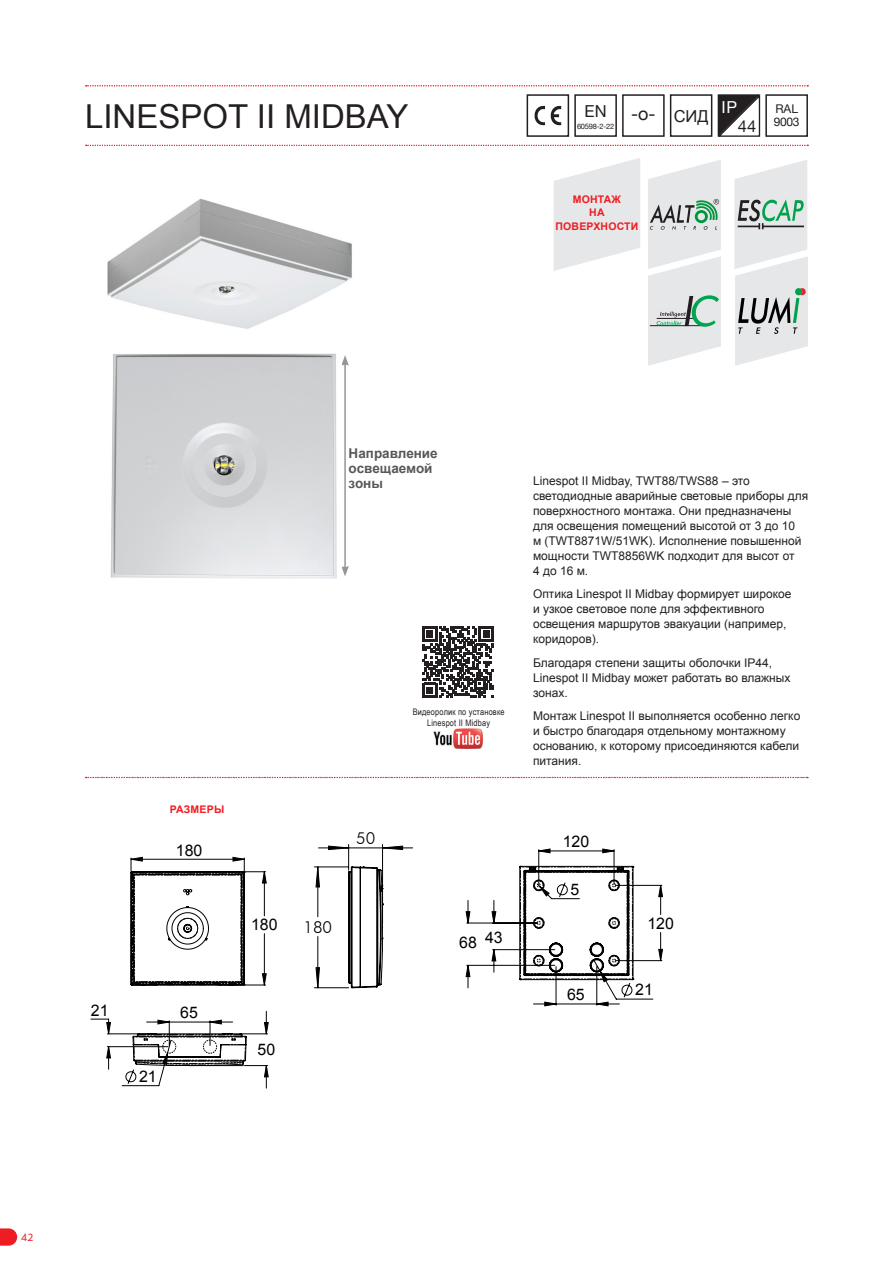
<style>
.page{position:relative;width:893px;height:1263px;background:#fff}
.page>*{position:absolute;margin:0;border:0;box-sizing:border-box;transform-origin:0 0}
.t1{font:33px "Arial";color:#231f20}
.t2{font:18px "Helvetica Neue";color:#231f20}
.t3{font:300 16.5px "Futura BT";color:#000001}
.t4{font:16.5px "Helvetica Neue";color:#231f20}
.t5{font:16.5px "Helvetica Neue";color:#fff}
.t6{font:15.9px "Arial";color:#000}
.t7{font:700 13.5px/15px "Arial";color:#57585a}
.t8{font:12px/15px "Arial";color:#231f20}
.t9{font:12px/13.5px "Helvetica Neue";letter-spacing:-.03em;color:#231f20}
.t10{font:700 10.5px/13.5px "Arial";letter-spacing:.02em;color:#ee1d23;text-align:center}
.t11{font:500 9.75px "Semplicita Pro";color:#ee1d23}
.t12{font:9px/10.5px "Arial Narrow";letter-spacing:.02em;color:#231f20;text-align:center}
.t13{font:7.5px "Helvetica Neue";letter-spacing:-.03em;color:#231f20}
.s1{font-family:"Arial";font-size:16.5px}
</style>
<div class="page">
<svg style="left:0;top:1228px;width:17px;height:18px"></svg>
<svg style="left:86px;top:777px;width:722px;height:1px"></svg>
<svg style="left:86px;top:85px;width:722px;height:1px"></svg>
<svg style="left:86px;top:145px;width:722px;height:1px"></svg>
<hr style="left:344px;top:363px;width:2px;height:205px;background:#939598">
<svg style="left:342px;top:355px;width:7px;height:11px"></svg>
<svg style="left:342px;top:566px;width:7px;height:10px"></svg>
<img style="left:433px;top:729px;width:50px;height:20px">
<svg style="left:422px;top:626px;width:72px;height:72px"></svg>
<svg style="left:648px;top:160px;width:73px;height:206px;background:#dae0de"></svg>
<svg style="left:734px;top:160px;width:74px;height:206px;background:#d6dbda"></svg>
<svg style="left:554px;top:158px;width:86px;height:113px"></svg>
<svg style="left:131px;top:857px;width:135px;height:129px"></svg>
<svg style="left:91px;top:1011px;width:177px;height:77px"></svg>
<svg style="left:466px;top:849px;width:197px;height:157px"></svg>
<hr style="left:383px;top:847px;width:30px;height:1px;background:#000001">
<hr style="left:314px;top:987px;width:35px;height:1px;background:#000001">
<hr style="left:314px;top:867px;width:35px;height:1px;background:#000001">
<svg style="left:315px;top:844px;width:88px;height:145px"></svg>
<img style="left:110px;top:353px;width:227px;height:226px">
<img style="left:107px;top:198px;width:245px;height:131px">
<div style="left:765px;top:94px;width:43px;height:43px;border:2px solid #231f20"></div>
<div style="left:574px;top:94px;width:43px;height:43px;border:2px solid #231f20"></div>
<div style="left:527px;top:94px;width:42px;height:43px;border:2px solid #231f20"></div>
<svg style="left:534px;top:105px;width:27px;height:21px"></svg>
<svg style="left:717px;top:94px;width:44px;height:43px"></svg>
<div style="left:622px;top:94px;width:43px;height:43px;border:2px solid #231f20"></div>
<div style="left:670px;top:94px;width:42px;height:43px;border:2px solid #231f20"></div>
<h1 class="t1" style="left:85px;top:94px;width:325px">LINESPOT II MIDBAY</h1>
<h3 class="t4" style="left:585px;top:101px;width:23px">EN</h3>
<p class="t13" style="left:577px;top:122px;width:39px">60598-2-22</p>
<h2 class="t2" style="left:631px;top:103px;width:79px">-o- <span class="s1">СИД</span></h2>
<h3 class="t5" style="left:722px;top:97px;width:17px">IP</h3>
<h3 class="t4" style="left:738px;top:117px;width:20px">44</h3>
<p class="t9" style="left:774px;top:102px;width:27px">RAL<br>9003</p>
<p class="t10" style="left:555px;top:193px;width:85px">МОНТАЖ<br>НА<br>ПОВЕРХНОСТИ</p>
<h3 class="t6" style="left:91px;top:999px;width:19px">21</h3>
<p class="t10" style="left:170px;top:803px;width:56px">РАЗМЕРЫ</p>
<h3 class="t6" style="left:176px;top:840px;width:28px">180</h3>
<h3 class="t6" style="left:139px;top:1066px;width:19px">21</h3>
<h3 class="t6" style="left:180px;top:1002px;width:19px">65</h3>
<h3 class="t6" style="left:251px;top:914px;width:28px">180</h3>
<h3 class="t6" style="left:257px;top:1039px;width:19px">50</h3>
<p class="t7" style="left:349px;top:447px;width:91px">Направление освещаемой зоны</p>
<p class="t12" style="left:413px;top:706px;width:93px">Видеоролик по установке<br>Linespot II Midbay</p>
<h3 class="t3" style="left:356px;top:828px;width:21px">50</h3>
<h3 class="t3" style="left:304px;top:917px;width:30px">180</h3>
<h3 class="t6" style="left:459px;top:932px;width:19px">68</h3>
<h3 class="t6" style="left:485px;top:927px;width:19px">43</h3>
<p class="t8" style="left:533px;top:473px;width:277px">Linespot II Midbay, TWT88/TWS88 – это светодиодные аварийные световые приборы для поверхностного монтажа. Они предназначены для освещения помещений высотой от 3 до 10<br>м (TWT8871W/51WK). Исполнение повышенной мощности TWT8856WK подходит для высот от<br>4 до 16 м.</p>
<p class="t8" style="left:533px;top:586px;width:260px">Оптика Linespot II Midbay формирует широкое и узкое световое поле для эффективного освещения маршрутов эвакуации (например, коридоров).</p>
<p class="t8" style="left:533px;top:655px;width:259px">Благодаря степени защиты оболочки IP44,<br>Linespot II Midbay может работать во влажных зонах.</p>
<p class="t8" style="left:533px;top:708px;width:269px">Монтаж Linespot II выполняется особенно легко и быстро благодаря отдельному монтажному основанию, к которому присоединяются кабели питания.</p>
<h3 class="t6" style="left:563px;top:831px;width:28px">120</h3>
<h3 class="t6" style="left:571px;top:879px;width:10px">5</h3>
<h3 class="t6" style="left:567px;top:984px;width:19px">65</h3>
<h3 class="t6" style="left:647px;top:913px;width:28px">120</h3>
<h3 class="t6" style="left:635px;top:979px;width:19px">21</h3>
<p class="t11" style="left:21px;top:1230px;width:14px">42</p>
</div>
